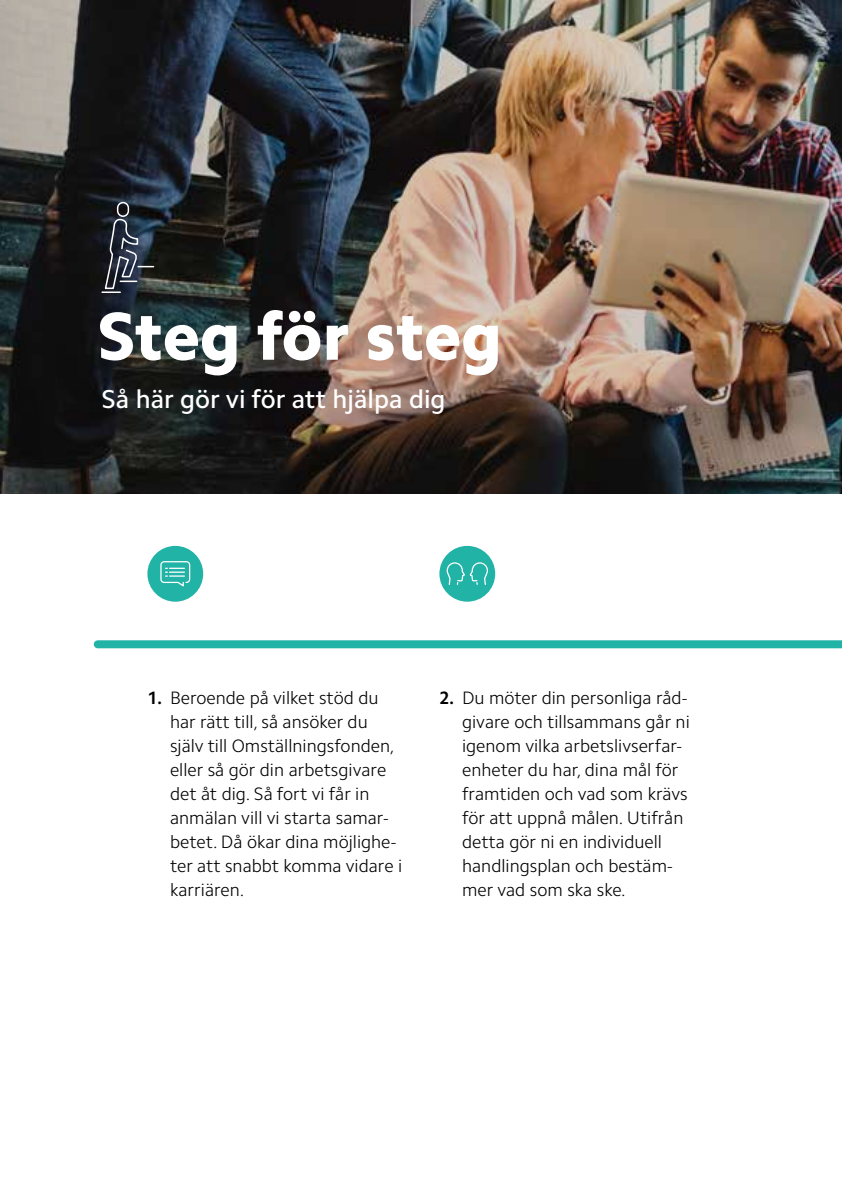
<style>
.page{position:relative;width:842px;height:1191px;background:#fff}
.page>*{position:absolute;margin:0;border:0;box-sizing:border-box;transform-origin:0 0}
.t1{font:800 68px "Camphor Pro";letter-spacing:-.005em;color:#fff}
.t2{font:500 26px "Camphor Pro";color:#fff}
.t3{font:300 18px/24px "Camphor Pro";color:#000}
.s1{font-weight:700}
</style>
<div class="page">
<div style="left:439px;top:546px;width:56px;height:55px;background:#22b3a7;border-radius:50%"></div>
<svg style="left:446px;top:562px;width:43px;height:40px"></svg>
<div style="left:147px;top:546px;width:56px;height:55px;background:#22b3a7;border-radius:50%"></div>
<svg style="left:160px;top:561px;width:31px;height:26px"></svg>
<div style="left:98px;top:640px;width:744px;height:8px;background:#22b3a7"></div>
<img style="left:0;top:0;width:842px;height:493px">
<svg style="left:101px;top:196px;width:68px;height:119px;background:#2d363f"></svg>
<h1 class="t1" style="left:97px;top:296px;width:406px">Steg för steg</h1>
<h2 class="t2" style="left:101px;top:384px;width:346px">Så här gör vi för att hjälpa dig</h2>
<p class="t3" style="left:170px;top:685px;width:234px;text-indent:-23px"><span class="s1">1.</span> Beroende på vilket stöd du har rätt till, så ansöker du själv till Omställningsfonden, eller så gör din arbetsgivare det åt dig. Så fort vi får in anmälan vill vi starta samar&shy;betet. Då ökar dina möjlighe&shy;ter att snabbt komma vidare i karriären.</p>
<p class="t3" style="left:462px;top:685px;width:229px;text-indent:-23px"><span class="s1">2.</span> Du möter din personliga råd&shy;givare och tillsammans går ni igenom vilka arbetslivserfar&shy;enheter du har, dina mål för framtiden och vad som krävs för att uppnå målen. Utifrån detta gör ni en individuell handlingsplan och bestäm&shy;mer vad som ska ske.</p>
</div>
